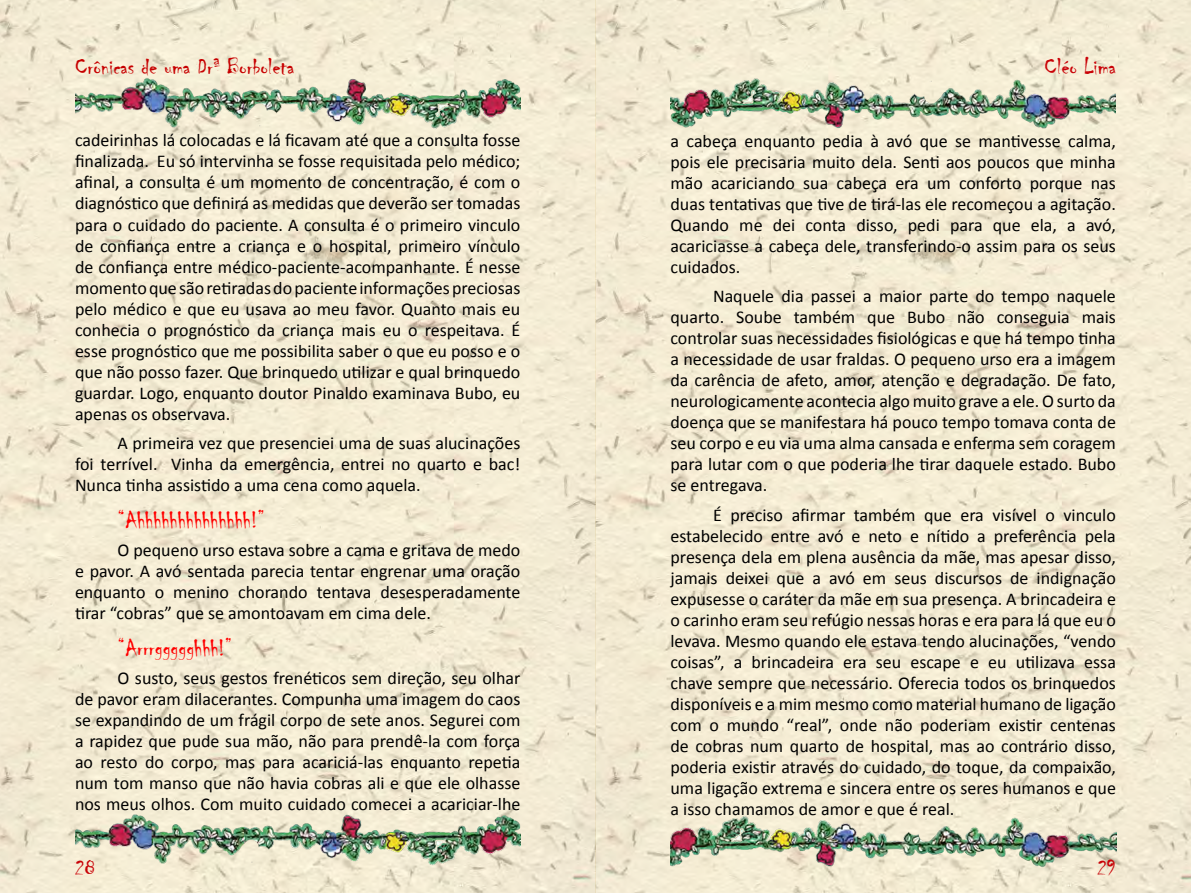
<style>
.page{position:relative;width:1191px;height:893px;background:#fff}
.page>*{position:absolute;margin:0;border:0;box-sizing:border-box;transform-origin:0 0}
.t1{font:24px "Chiller";color:#f00}
.t2{font:24px "Chiller";color:#c70000}
.t3{font:24px "Chiller";color:#c90207}
.t4{font:22.5px "Chiller";color:#c90207}
.t5{font:18px/21px "Calibri";color:#000;text-align:justify}
</style>
<div class="page">
<img style="left:0;top:0;width:1191px;height:893px">
<img style="left:670px;top:813px;width:446px;height:57px">
<img style="left:75px;top:813px;width:445px;height:57px">
<img style="left:75px;top:77px;width:445px;height:56px">
<img style="left:670px;top:71px;width:446px;height:62px">
<h1 class="t2" style="left:75px;top:54px;width:221px">Crônicas de uma Drª Borboleta</h1>
<p class="t5" style="left:75px;top:129px;width:447px">cadeirinhas lá colocadas e lá ficavam até que a consulta fosse finalizada. Eu só intervinha se fosse requisitada pelo médico; afinal, a consulta é um momento de concentração, é com o diagnóstico que definirá as medidas que deverão ser tomadas para o cuidado do paciente. A consulta é o primeiro vinculo de confiança entre a criança e o hospital, primeiro vínculo de confiança entre médico-paciente-acompanhante. É nesse momento que são retiradas do paciente informações preciosas pelo médico e que eu usava ao meu favor. Quanto mais eu conhecia o prognóstico da criança mais eu o respeitava. É esse prognóstico que me possibilita saber o que eu posso e o que não posso fazer. Que brinquedo utilizar e qual brinquedo guardar. Logo, enquanto doutor Pinaldo examinava Bubo, eu apenas os observava.</p>
<p class="t5" style="left:75px;top:432px;width:447px;text-indent:43px">A primeira vez que presenciei uma de suas alucinações foi terrível. Vinha da emergência, entrei no quarto e bac!<br>Nunca tinha assistido a uma cena como aquela.</p>
<h1 class="t1" style="left:118px;top:506px;width:148px">“Ahhhhhhhhhhhhhh!”</h1>
<p class="t5" style="left:75px;top:539px;width:447px;text-indent:43px">O pequeno urso estava sobre a cama e gritava de medo e pavor. A avó sentada parecia tentar engrenar uma oração enquanto o menino chorando tentava desesperadamente tirar “cobras” que se amontoavam em cima dele.</p>
<h1 class="t1" style="left:118px;top:634px;width:116px">“Arrrggggghhh!”</h1>
<p class="t5" style="left:75px;top:667px;width:447px;text-indent:43px">O susto, seus gestos frenéticos sem direção, seu olhar de pavor eram dilacerantes. Compunha uma imagem do caos se expandindo de um frágil corpo de sete anos. Segurei com a rapidez que pude sua mão, não para prendê-la com força ao resto do corpo, mas para acariciá-las enquanto repetia num tom manso que não havia cobras ali e que ele olhasse nos meus olhos. Com muito cuidado comecei a acariciar-lhe</p>
<h1 class="t3" style="left:1044px;top:54px;width:73px">Cléo Lima</h1>
<p class="t5" style="left:670px;top:130px;width:447px">a cabeça enquanto pedia à avó que se mantivesse calma, pois ele precisaria muito dela. Senti aos poucos que minha mão acariciando sua cabeça era um conforto porque nas duas tentativas que tive de tirá-las ele recomeçou a agitação.<br>Quando me dei conta disso, pedi para que ela, a avó, acariciasse a cabeça dele, transferindo-o assim para os seus cuidados.</p>
<p class="t5" style="left:670px;top:285px;width:447px;text-indent:43px">Naquele dia passei a maior parte do tempo naquele quarto. Soube também que Bubo não conseguia mais controlar suas necessidades fisiológicas e que há tempo tinha a necessidade de usar fraldas. O pequeno urso era a imagem da carência de afeto, amor, atenção e degradação. De fato, neurologicamente acontecia algo muito grave a ele. O surto da doença que se manifestara há pouco tempo tomava conta de seu corpo e eu via uma alma cansada e enferma sem coragem para lutar com o que poderia lhe tirar daquele estado. Bubo se entregava.</p>
<p class="t5" style="left:670px;top:504px;width:447px;text-indent:43px">É preciso afirmar também que era visível o vinculo estabelecido entre avó e neto e nítido a preferência pela presença dela em plena ausência da mãe, mas apesar disso, jamais deixei que a avó em seus discursos de indignação expusesse o caráter da mãe em sua presença. A brincadeira e o carinho eram seu refúgio nessas horas e era para lá que eu o levava. Mesmo quando ele estava tendo alucinações, “vendo coisas”, a brincadeira era seu escape e eu utilizava essa chave sempre que necessário. Oferecia todos os brinquedos disponíveis e a mim mesmo como material humano de ligação com o mundo “real”, onde não poderiam existir centenas de cobras num quarto de hospital, mas ao contrário disso, poderia existir através do cuidado, do toque, da compaixão, uma ligação extrema e sincera entre os seres humanos e que a isso chamamos de amor e que é real.</p>
<p class="t4" style="left:75px;top:856px;width:21px">28</p>
<p class="t4" style="left:1097px;top:856px;width:20px">29</p>
</div>
